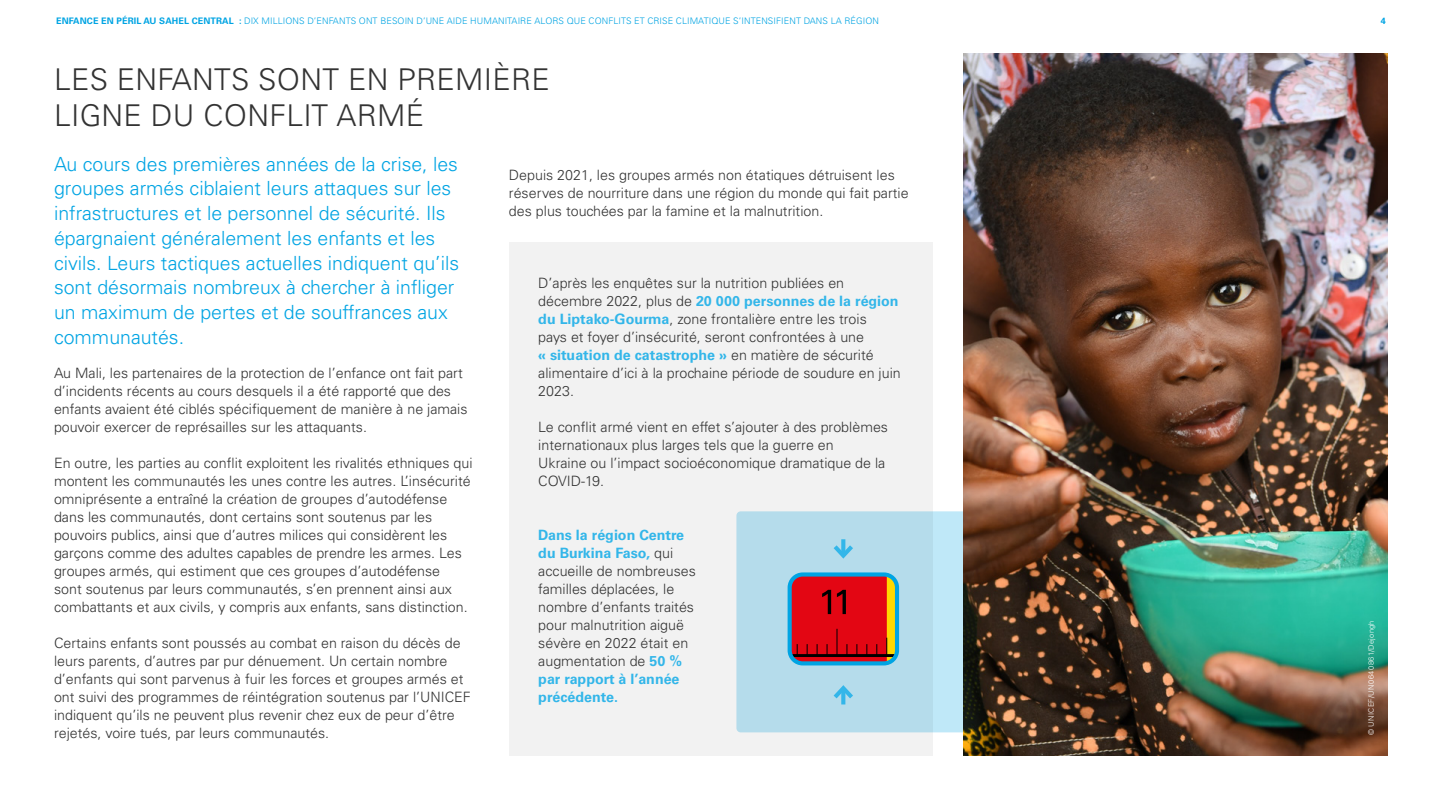
<style>
.page{position:relative;width:1441px;height:810px;background:#fff}
.page>*{position:absolute;margin:0;border:0;box-sizing:border-box;transform-origin:0 0}
.t1{font:300 30px/36px "Univers";letter-spacing:.01em;color:#333}
.Intro{font:300 19.5px/24.8px "Univers";color:#00a4e3}
.t2{font:300 14.25px/18px "Univers";color:#333}
.t3{font:300 9px "Univers";letter-spacing:.01em;color:#00a4e3}
.t4{font:700 9px "Univers";color:#00a4e3}
.Photo_Copyright{font:300 7.5px "Univers";letter-spacing:.04em;color:#fff}
.s1{font-weight:700}
.s2{font-weight:700;color:#33b6e9}
</style>
<div class="page">
<div style="left:509px;top:242px;width:422px;height:514px;background:#f2f2f2"></div>
<div style="left:736px;top:511px;width:325px;height:221px;background:linear-gradient(to bottom,#b6deed,#b5deed);border-radius:4px"></div>
<svg style="left:789px;top:575px;width:108px;height:88px"></svg>
<div style="left:787px;top:572px;width:111px;height:93px;border:4px solid #00a4e3;border-radius:13px"></div>
<svg style="left:829px;top:541px;width:28px;height:21px"></svg>
<svg style="left:829px;top:682px;width:28px;height:21px"></svg>
<img style="left:963px;top:54px;width:423px;height:702px">
<p class="t3" style="left:56px;top:16px;width:824px"><span class="s1">ENFANCE EN PÉRIL AU SAHEL CENTRAL :</span> DIX MILLIONS D’ENFANTS ONT BESOIN D’UNE AIDE HUMANITAIRE ALORS QUE CONFLITS ET CRISE CLIMATIQUE S’INTENSIFIENT DANS LA RÉGION</p>
<p class="t4" style="left:1380px;top:15px;width:7px">4</p>
<p class="t1" style="left:54px;top:61px;width:497px">LES ENFANTS SONT EN PREMIÈRE<br>LIGNE DU CONFLIT ARMÉ</p>
<p class="Intro" style="left:54px;top:151px;width:406px">Au cours des premières années de la crise, les groupes armés ciblaient leurs attaques sur les infrastructures et le personnel de sécurité. Ils épargnaient généralement les enfants et les civils. Leurs tactiques actuelles indiquent qu’ils sont désormais nombreux à chercher à infliger un maximum de pertes et de souffrances aux communautés.</p>
<p class="t2" style="left:54px;top:364px;width:415px">Au Mali, les partenaires de la protection de l’enfance ont fait part d’incidents récents au cours desquels il a été rapporté que des enfants avaient été ciblés spécifiquement de manière à ne jamais pouvoir exercer de représailles sur les attaquants.</p>
<p class="t2" style="left:54px;top:454px;width:420px">En outre, les parties au conflit exploitent les rivalités ethniques qui montent les communautés les unes contre les autres. L’insécurité omniprésente a entraîné la création de groupes d’autodéfense dans les communautés, dont certains sont soutenus par les pouvoirs publics, ainsi que d’autres milices qui considèrent les garçons comme des adultes capables de prendre les armes. Les groupes armés, qui estiment que ces groupes d’autodéfense<br>sont soutenus par leurs communautés, s’en prennent ainsi aux combattants et aux civils, y compris aux enfants, sans distinction.</p>
<p class="t2" style="left:54px;top:634px;width:418px">Certains enfants sont poussés au combat en raison du décès de leurs parents, d’autres par pur dénuement. Un certain nombre d’enfants qui sont parvenus à fuir les forces et groupes armés et ont suivi des programmes de réintégration soutenus par l’UNICEF indiquent qu’ils ne peuvent plus revenir chez eux de peur d’être rejetés, voire tués, par leurs communautés.</p>
<p class="t2" style="left:509px;top:166px;width:401px">Depuis 2021, les groupes armés non étatiques détruisent les réserves de nourriture dans une région du monde qui fait partie des plus touchées par la famine et la malnutrition.</p>
<p class="t2" style="left:538px;top:274px;width:364px">D’après les enquêtes sur la nutrition publiées en décembre 2022, plus de <span class="s2">20 000 personnes de la région du Liptako-Gourma</span>, zone frontalière entre les trois<br>pays et foyer d’insécurité, seront confrontées à une<br><span class="s2">« situation de catastrophe »</span> en matière de sécurité alimentaire d’ici à la prochaine période de soudure en juin 2023.</p>
<p class="t2" style="left:538px;top:418px;width:351px">Le conflit armé vient en effet s’ajouter à des problèmes internationaux plus larges tels que la guerre en<br>Ukraine ou l’impact socioéconomique dramatique de la COVID-19.</p>
<p class="t2" style="left:538px;top:526px;width:159px"><span class="s2">Dans la région Centre du Burkina Faso,</span> qui accueille de nombreuses familles déplacées, le nombre d’enfants traités pour malnutrition aiguë sévère en 2022 était en augmentation de <span class="s2">50 % par rapport à l’année précédente.</span></p>
<p class="Photo_Copyright" style="left:1366px;top:735px;width:116px;rotate:-90deg">© UNICEF/UN0640861/Dejongh</p>
</div>
